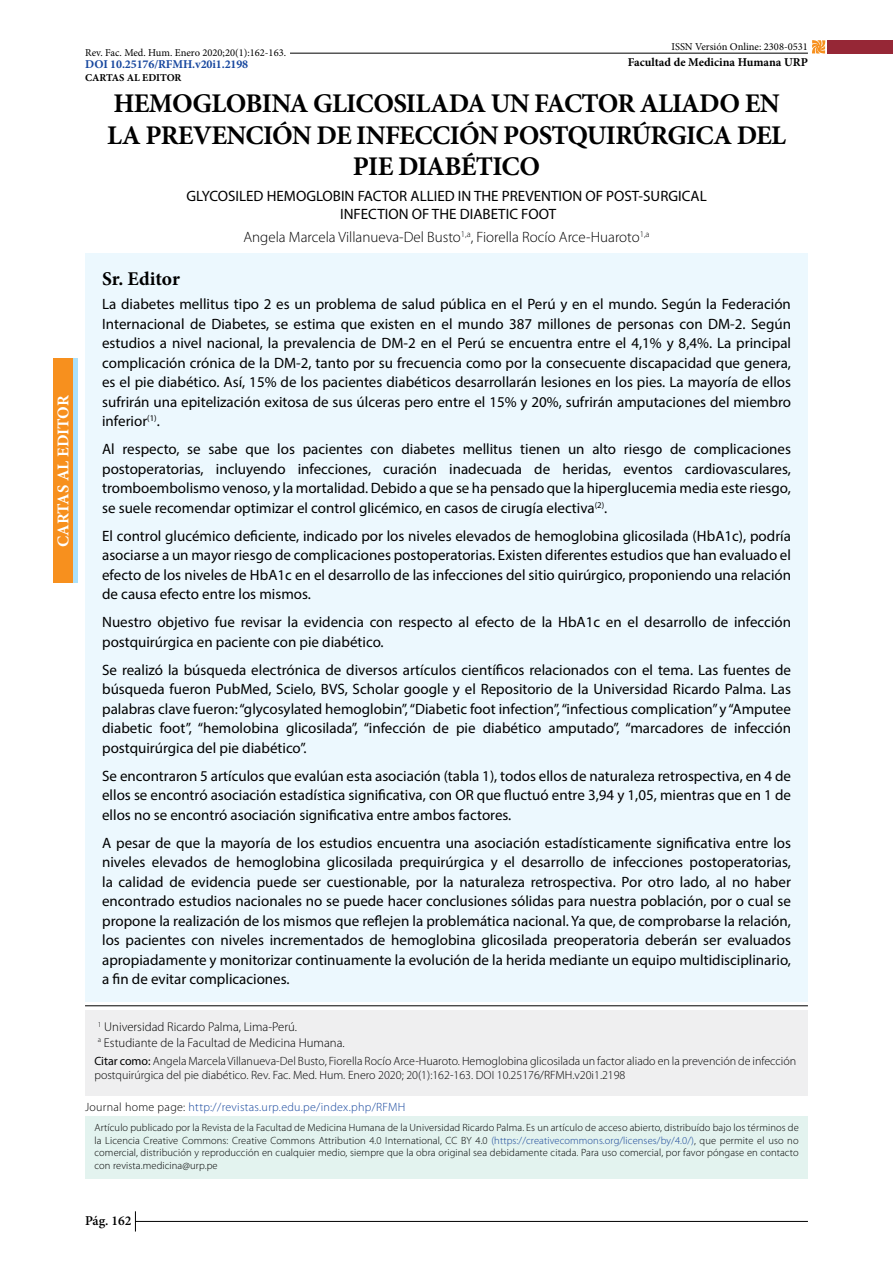
<style>
.page{position:relative;width:893px;height:1263px;background:#fff}
.page>*{position:absolute;margin:0;border:0;box-sizing:border-box;transform-origin:0 0}
.t1{font:700 27px/31.5px "Minion Pro";letter-spacing:-.025em;color:#000;text-align:center}
.t2{font:700 19.5px "Minion Pro";letter-spacing:-.005em;color:#000}
.t3{font:700 16.5px "Minion Pro";letter-spacing:-.015em;color:#fff}
.t4{font:15px/19.5px "Myriad Pro";color:#000;text-align:justify}
.t5{font:300 15px "Myriad Pro";color:#000}
.t6{font:600 13.5px "Minion Pro";color:#000}
.t7{font:300 12.75px/15.3px "Myriad Pro";color:#000}
.t8{font:300 12px/14.4px "Myriad Pro";color:#000}
.t9{font:300 12px "Myriad Pro";letter-spacing:.025em;color:#17479e}
.t10{font:700 12px "Minion Pro";color:#000}
.t11{font:700 12px "Minion Pro";letter-spacing:-.01em;color:#17479e}
.t12{font:300 10.5px/12.6px "Myriad Pro";letter-spacing:.01em;color:#000;text-align:justify}
.t13{font:10.5px "Minion Pro";color:#000}
.t14{font:700 10.5px "Minion Pro";letter-spacing:-.015em;color:#000}
.s1{font-weight:400}
.s2{color:#000}
.s3{color:#164397}
</style>
<div class="page">
<svg style="left:72px;top:358px;width:6px;height:225px"></svg>
<svg style="left:135px;top:1211px;width:1px;height:20px"></svg>
<hr style="left:135px;top:1221px;width:673px;height:1px;background:#000">
<div style="left:53px;top:358px;width:19px;height:225px;background:#f7901e"></div>
<div style="left:85px;top:253px;width:723px;height:748px;background:#ecf8fe"></div>
<div style="left:85px;top:1010px;width:723px;height:86px;background:#efeff0"></div>
<hr style="left:85px;top:1005px;width:723px;height:1px;background:#000">
<div style="left:828px;top:40px;width:65px;height:14px;background:#962736"></div>
<svg style="left:812px;top:40px;width:14px;height:14px"></svg>
<hr style="left:290px;top:53px;width:518px;height:1px;background:#000">
<div style="left:85px;top:1116px;width:723px;height:63px;background:#e3f3ef"></div>
<p class="t3" style="left:52px;top:547px;width:153px;rotate:-90deg">CARTAS AL EDITOR</p>
<p class="t13" style="left:85px;top:46px;width:202px">Rev. Fac. Med. Hum. Enero 2020;20(1):162-163.</p>
<p class="t11" style="left:85px;top:56px;width:165px">DOI 10.25176/RFMH.v20i1.2198</p>
<p class="t14" style="left:85px;top:70px;width:98px">CARTAS AL EDITOR</p>
<p class="t13" style="left:671px;top:39px;width:138px">ISSN Versión Online: 2308-0531</p>
<p class="t10" style="left:628px;top:53px;width:182px">Facultad de Medicina Humana URP</p>
<h1 class="t1" style="left:107px;top:87px;width:681px">HEMOGLOBINA GLICOSILADA UN FACTOR ALIADO EN<br>LA PREVENCIÓN DE INFECCIÓN POSTQUIRÚRGICA DEL<br>PIE DIABÉTICO</h1>
<p class="t4" style="left:186px;top:187px;width:522px;line-height:18px;text-align:center">GLYCOSILED HEMOGLOBIN FACTOR ALLIED IN THE PREVENTION OF POST-SURGICAL<br>INFECTION OF THE DIABETIC FOOT</p>
<p class="t5" style="left:243px;top:228px;width:408px">Angela Marcela Villanueva-Del Busto<sup>1,a</sup>, Fiorella Rocío Arce-Huaroto<sup>1,a</sup></p>
<h2 class="t2" style="left:102px;top:265px;width:79px">Sr. Editor</h2>
<p class="t4" style="left:102px;top:294px;width:690px">La diabetes mellitus tipo 2 es un problema de salud pública en el Perú y en el mundo. Según la Federación Internacional de Diabetes, se estima que existen en el mundo 387 millones de personas con DM-2. Según estudios a nivel nacional, la prevalencia de DM-2 en el Perú se encuentra entre el 4,1% y 8,4%. La principal complicación crónica de la DM-2, tanto por su frecuencia como por la consecuente discapacidad que genera, es el pie diabético. Así, 15% de los pacientes diabéticos desarrollarán lesiones en los pies. La mayoría de ellos sufrirán una epitelización exitosa de sus úlceras pero entre el 15% y 20%, sufrirán amputaciones del miembro inferior<sup>(1)</sup>.</p>
<p class="t4" style="left:102px;top:439px;width:690px">Al respecto, se sabe que los pacientes con diabetes mellitus tienen un alto riesgo de complicaciones postoperatorias, incluyendo infecciones, curación inadecuada de heridas, eventos cardiovasculares, tromboembolismo venoso, y la mortalidad. Debido a que se ha pensado que la hiperglucemia media este riesgo, se suele recomendar optimizar el control glicémico, en casos de cirugía electiva<sup>(2)</sup>.</p>
<p class="t4" style="left:102px;top:526px;width:690px">El control glucémico deficiente, indicado por los niveles elevados de hemoglobina glicosilada (HbA1c), podría asociarse a un mayor riesgo de complicaciones postoperatorias. Existen diferentes estudios que han evaluado el efecto de los niveles de HbA1c en el desarrollo de las infecciones del sitio quirúrgico, proponiendo una relación de causa efecto entre los mismos.</p>
<p class="t4" style="left:102px;top:612px;width:690px">Nuestro objetivo fue revisar la evidencia con respecto al efecto de la HbA1c en el desarrollo de infección postquirúrgica en paciente con pie diabético.</p>
<p class="t4" style="left:102px;top:660px;width:690px">Se realizó la búsqueda electrónica de diversos artículos científicos relacionados con el tema. Las fuentes de búsqueda fueron PubMed, Scielo, BVS, Scholar google y el Repositorio de la Universidad Ricardo Palma. Las palabras clave fueron: “glycosylated hemoglobin”, “Diabetic foot infection”, “infectious complication” y “Amputee diabetic foot”, “hemolobina glicosilada”, “infección de pie diabético amputado”, “marcadores de infección postquirúrgica del pie diabético”.</p>
<p class="t4" style="left:102px;top:766px;width:690px">Se encontraron 5 artículos que evalúan esta asociación (tabla 1), todos ellos de naturaleza retrospectiva, en 4 de ellos se encontró asociación estadística significativa, con OR que fluctuó entre 3,94 y 1,05, mientras que en 1 de ellos no se encontró asociación significativa entre ambos factores.</p>
<p class="t4" style="left:102px;top:833px;width:690px">A pesar de que la mayoría de los estudios encuentra una asociación estadísticamente significativa entre los niveles elevados de hemoglobina glicosilada prequirúrgica y el desarrollo de infecciones postoperatorias, la calidad de evidencia puede ser cuestionable, por la naturaleza retrospectiva. Por otro lado, al no haber encontrado estudios nacionales no se puede hacer conclusiones sólidas para nuestra población, por o cual se propone la realización de los mismos que reflejen la problemática nacional. Ya que, de comprobarse la relación, los pacientes con niveles incrementados de hemoglobina glicosilada preoperatoria deberán ser evaluados apropiadamente y monitorizar continuamente la evolución de la herida mediante un equipo multidisciplinario, a fin de evitar complicaciones.</p>
<p class="t7" style="left:98px;top:1019px;width:248px"><sup>1</sup> Universidad Ricardo Palma, Lima-Perú.<br><sup>a</sup> Estudiante de la Facultad de Medicina Humana.</p>
<p class="t8" style="left:94px;top:1054px;width:703px"><span class="s1">Citar como:</span> Angela Marcela Villanueva-Del Busto, Fiorella Rocío Arce-Huaroto. Hemoglobina glicosilada un factor aliado en la prevención de infección postquirúrgica del pie diabético. Rev. Fac. Med. Hum. Enero 2020; 20(1):162-163. DOI 10.25176/RFMH.v20i1.2198</p>
<p class="t9" style="left:85px;top:1100px;width:322px"><span class="s2">Journal home page:</span> http://revistas.urp.edu.pe/index.php/RFMH</p>
<p class="t12" style="left:94px;top:1121px;width:706px">Artículo publicado por la Revista de la Facultad de Medicina Humana de la Universidad Ricardo Palma. Es un artículo de acceso abierto, distribuído bajo los términos de la Licencia Creative Commons: Creative Commons Attribution 4.0 International, CC BY 4.0 <span class="s3">(https://creativecommons.org/licenses/by/4.0/)</span>, que permite el uso no comercial, distribución y reproducción en cualquier medio, siempre que la obra original sea debidamente citada. Para uso comercial, por favor póngase en contacto con revista.medicina@urp.pe</p>
<p class="t6" style="left:85px;top:1211px;width:48px">Pág. 162</p>
</div>
